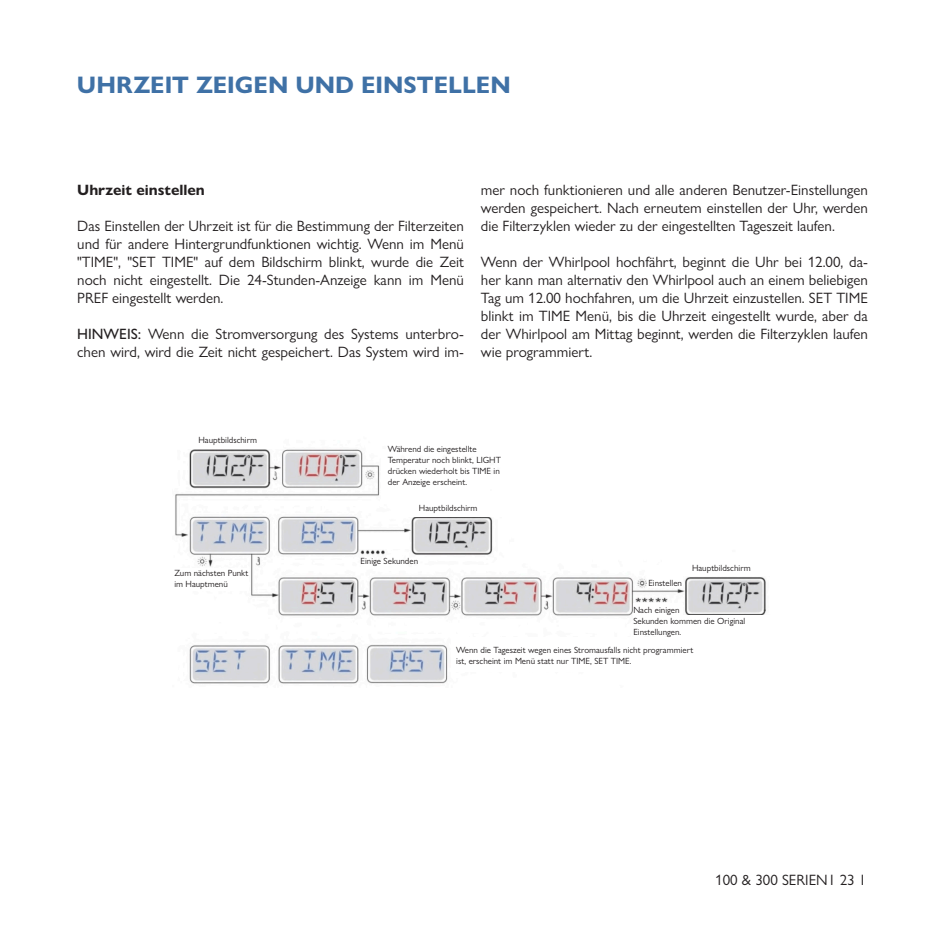
<style>
.page{position:relative;width:944px;height:944px;background:#fff}
.page>*{position:absolute;margin:0;border:0;box-sizing:border-box;transform-origin:0 0}
.t1{font:700 24px "Gill Sans Nova";color:#3f71a6}
.t2{font:15px/18px "Gill Sans Nova";color:#231f20;text-align:justify}
.t3{font:700 15px "Gill Sans Nova";color:#231f20}
.t4{font:9px/10.8px "Gill Sans Nova";color:#231f20}
.s1{font-weight:500}
</style>
<div class="page">
<img style="left:175px;top:449px;width:591px;height:235px">
<div style="left:174px;top:568px;width:75px;height:23px;background:#fff"></div>
<div style="left:395px;top:494px;width:108px;height:22px;background:#fff"></div>
<div style="left:663px;top:553px;width:108px;height:22px;background:#fff"></div>
<div style="left:648px;top:565px;width:35px;height:23px;background:#fff"></div>
<div style="left:359px;top:533px;width:50px;height:16px;background:#fff"></div>
<div style="left:381px;top:458px;width:108px;height:46px;background:#fff"></div>
<div style="left:451px;top:638px;width:223px;height:34px;background:#fff"></div>
<div style="left:633px;top:604px;width:50px;height:32px;background:#fff"></div>
<div style="left:667px;top:615px;width:105px;height:32px;background:#fff"></div>
<h1 class="t1" style="left:77px;top:70px;width:435px">UHRZEIT ZEIGEN UND EINSTELLEN</h1>
<p class="t3" style="left:77px;top:181px;width:129px">Uhrzeit einstellen</p>
<p class="t2" style="left:77px;top:217px;width:388px">Das Einstellen der Uhrzeit ist für die Bestimmung der Filterzeiten und für andere Hintergrundfunktionen wichtig. Wenn im Menü "TIME", "SET TIME" auf dem Bildschirm blinkt, wurde die Zeit noch nicht eingestellt. Die 24-Stunden-Anzeige kann im Menü PREF eingestellt werden.</p>
<p class="t2" style="left:77px;top:325px;width:388px"><span class="s1">HINWEIS:</span> Wenn die Stromversorgung des Systems unterbro&shy;chen wird, wird die Zeit nicht gespeichert. Das System wird im-</p>
<p class="t2" style="left:481px;top:181px;width:388px">mer noch funktionieren und alle anderen Benutzer-Einstellungen werden gespeichert. Nach erneutem einstellen der Uhr, werden die Filterzyklen wieder zu der eingestellten Tageszeit laufen.</p>
<p class="t2" style="left:481px;top:253px;width:388px">Wenn der Whirlpool hochfährt, beginnt die Uhr bei 12.00, da&shy;her kann man alternativ den Whirlpool auch an einem beliebigen Tag um 12.00 hochfahren, um die Uhrzeit einzustellen. SET TIME blinkt im TIME Menü, bis die Uhrzeit eingestellt wurde, aber da der Whirlpool am Mittag beginnt, werden die Filterzyklen laufen wie programmiert.</p>
<p class="t4" style="left:198px;top:434px;width:60px">Hauptbildschirm</p>
<p class="t4" style="left:174px;top:568px;width:76px">Zum nächsten Punkt im Hauptmenü</p>
<p class="t4" style="left:388px;top:444px;width:115px">Während die eingestellte<br>Temperatur noch blinkt, LIGHT drücken wiederholt bis TIME in der Anzeige erscheint.</p>
<p class="t4" style="left:419px;top:502px;width:60px">Hauptbildschirm</p>
<p class="t4" style="left:361px;top:555px;width:59px">Einige Sekunden</p>
<p class="t4" style="left:648px;top:578px;width:35px">Einstellen</p>
<p class="t4" style="left:692px;top:562px;width:60px">Hauptbildschirm</p>
<p class="t4" style="left:633px;top:605px;width:113px">Nach einigen<br>Sekunden kommen die Original<br>Einstellungen.</p>
<p class="t4" style="left:456px;top:645px;width:238px">Wenn die Tageszeit wegen eines Stromausfalls nicht programmiert ist, erscheint im Menü statt nur TIME, SET TIME.</p>
<p class="t2" style="left:715px;top:870px;width:153px">100 &amp; 300 SERIEN1 23 1</p>
</div>
